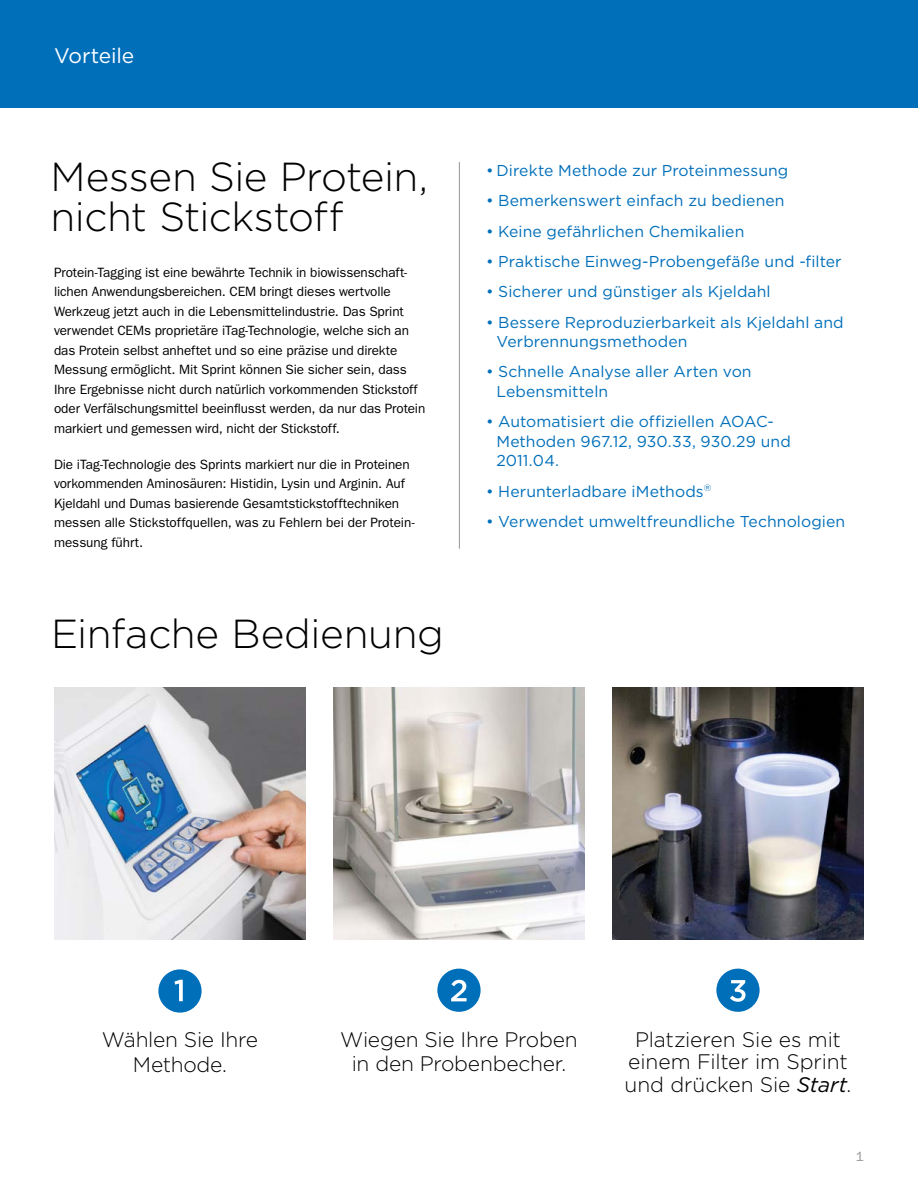
<style>
.page{position:relative;width:918px;height:1188px;background:#fff}
.page>*{position:absolute;margin:0;border:0;box-sizing:border-box;transform-origin:0 0}
.Subject_Headline{font:300 40.5px/40.5px "Gotham HTF";letter-spacing:-.01em;color:#000}
.Subject_Headline-2{font:300 21px/22.5px "Gotham HTF";letter-spacing:-.01em;color:#000;text-align:center}
.Page_Header__blue_ba{font:21px "Gotham HTF";letter-spacing:-.005em;color:#fff}
.Blue_Bullet_List__Go{font:15.75px/19.5px "Gotham HTF";letter-spacing:.005em;color:#006fba}
.Paragraph_Copy{font:13.5px/19.5px "ITC Franklin Gothic Std";letter-spacing:-.005em;color:#000}
.t1{font:13.5px "ITC Franklin Gothic Std";color:#939598}
.s1{font-weight:400;font-style:italic}
</style>
<div class="page">
<div style="left:0;top:0;width:918px;height:108px;background:#006fba"></div>
<div style="left:158px;top:969px;width:44px;height:44px;background:#006fba;border-radius:50%"></div>
<svg style="left:174px;top:980px;width:9px;height:21px"></svg>
<div style="left:437px;top:969px;width:44px;height:43px;background:#006fba;border-radius:50%"></div>
<svg style="left:451px;top:980px;width:16px;height:21px"></svg>
<div style="left:716px;top:969px;width:44px;height:43px;background:#006fba;border-radius:50%"></div>
<svg style="left:730px;top:980px;width:16px;height:22px"></svg>
<hr style="left:459px;top:162px;width:1px;height:387px;background:#939598">
<img style="left:54px;top:687px;width:252px;height:252px">
<img style="left:333px;top:687px;width:252px;height:252px">
<img style="left:612px;top:687px;width:252px;height:252px">
<p class="Page_Header__blue_ba" style="left:54px;top:44px;width:82px">Vorteile</p>
<p class="Subject_Headline" style="left:51px;top:156px;width:379px">Messen Sie Protein, nicht Stickstoff</p>
<p class="Paragraph_Copy" style="left:54px;top:263px;width:373px">Protein-Tagging ist eine bewährte Technik in biowissenschaft&shy;lichen Anwendungsbereichen. CEM bringt dieses wertvolle Werkzeug jetzt auch in die Lebensmittelindustrie. Das Sprint verwendet CEMs proprietäre iTag-Technologie, welche sich an das Protein selbst anheftet und so eine präzise und direkte Messung ermöglicht. Mit Sprint können Sie sicher sein, dass Ihre Ergebnisse nicht durch natürlich vorkommenden Stickstoff oder Verfälschungsmittel beeinflusst werden, da nur das Protein markiert und gemessen wird, nicht der Stickstoff.</p>
<p class="Paragraph_Copy" style="left:54px;top:454px;width:362px">Die iTag-Technologie des Sprints markiert nur die in Proteinen vorkommenden Aminosäuren: Histidin, Lysin und Arginin. Auf Kjeldahl und Dumas basierende Gesamtstickstofftechniken messen alle Stickstoffquellen, was zu Fehlern bei der Protein&shy;messung führt.</p>
<p class="Subject_Headline" style="left:51px;top:613px;width:394px">Einfache Bedienung</p>
<p class="Blue_Bullet_List__Go" style="left:486px;top:161px;width:304px">• Direkte Methode zur Proteinmessung</p>
<p class="Blue_Bullet_List__Go" style="left:486px;top:191px;width:300px">• Bemerkenswert einfach zu bedienen</p>
<p class="Blue_Bullet_List__Go" style="left:486px;top:221px;width:260px">• Keine gefährlichen Chemikalien</p>
<p class="Blue_Bullet_List__Go" style="left:486px;top:251px;width:357px">• Praktische Einweg-Probengefäße und -filter</p>
<p class="Blue_Bullet_List__Go" style="left:486px;top:282px;width:286px">• Sicherer und günstiger als Kjeldahl</p>
<p class="Blue_Bullet_List__Go" style="left:496px;top:312px;width:349px;text-indent:-10px">• Bessere Reproduzierbarkeit als Kjeldahl and<br>Verbrennungsmethoden</p>
<p class="Blue_Bullet_List__Go" style="left:496px;top:362px;width:257px;text-indent:-10px">• Schnelle Analyse aller Arten von<br>Lebensmitteln</p>
<p class="Blue_Bullet_List__Go" style="left:496px;top:412px;width:296px;text-indent:-10px">• Automatisiert die offiziellen AOAC-<br>Methoden 967.12, 930.33, 930.29 und<br>2011.04.</p>
<p class="Blue_Bullet_List__Go" style="left:486px;top:481px;width:227px">• Herunterladbare iMethods<sup>®</sup></p>
<p class="Blue_Bullet_List__Go" style="left:486px;top:511px;width:361px">• Verwendet umweltfreundliche Technologien</p>
<p class="Subject_Headline-2" style="left:102px;top:1026px;width:158px;line-height:25.5px">Wählen Sie Ihre<br>Methode.</p>
<p class="Subject_Headline-2" style="left:340px;top:1027px;width:239px;line-height:24px">Wiegen Sie Ihre Proben in den Probenbecher.</p>
<p class="Subject_Headline-2" style="left:625px;top:1028px;width:228px">Platzieren Sie es mit einem Filter im Sprint und drücken Sie <span class="s1">Start</span>.</p>
<p class="t1" style="left:856px;top:1149px;width:10px">1</p>
</div>
